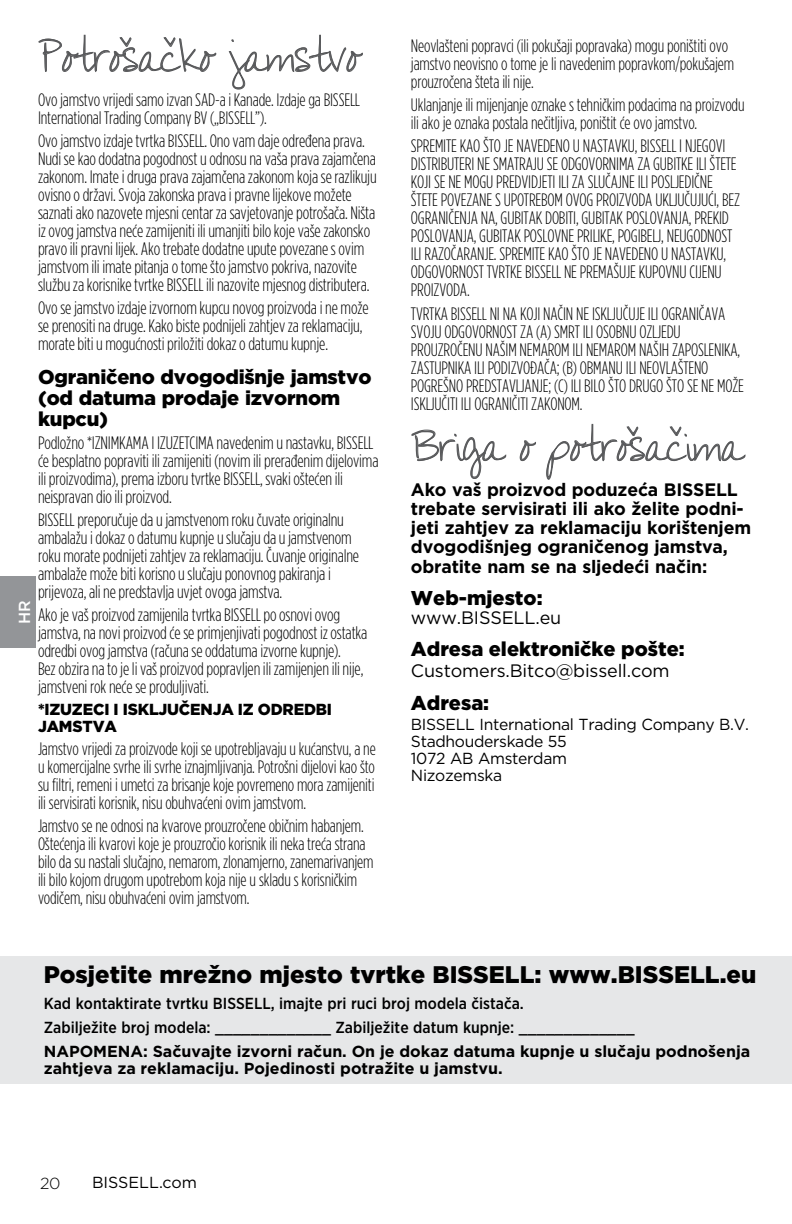
<style>
.page{position:relative;width:792px;height:1224px;background:#fff}
.page>*{position:absolute;margin:0;border:0;box-sizing:border-box;transform-origin:0 0}
.t1{font:46px "You Wont Bring Me Down";letter-spacing:-.02em;color:#58595b}
.t2{font:900 24px "Gotham";color:#000}
.t3{font:900 20px/21px "Gotham";letter-spacing:-.01em;color:#000}
.t4{font:300 18px/18px "Gotham Condensed";letter-spacing:-.01em;color:#000}
.t5{font:700 18px/19.2px "Gotham";letter-spacing:-.01em;color:#000}
.t6{font:18px "Gotham";letter-spacing:-.01em;color:#000}
.t7{font:500 16px/24.2px "Gotham Narrow";color:#000}
.t8{font:700 16px/17px "Gotham";color:#000}
.t9{font:16px/17px "Gotham";letter-spacing:-.02em;color:#000}
.t10{font:900 16px/17px "Gotham";letter-spacing:-.01em;color:#000}
.t11{font:16px "Gotham";color:#000}
.t12{font:500 16px "Gotham";color:#fff}
.t13{font:300 16px "Gotham";color:#000}
</style>
<div class="page">
<div style="left:0;top:576px;width:36px;height:72px;background:#939598"></div>
<svg style="left:38px;top:34px;width:179px;height:38px"></svg>
<svg style="left:228px;top:34px;width:135px;height:56px"></svg>
<svg style="left:411px;top:429px;width:96px;height:50px"></svg>
<svg style="left:519px;top:440px;width:17px;height:22px"></svg>
<svg style="left:546px;top:423px;width:200px;height:57px"></svg>
<div style="left:0;top:956px;width:792px;height:128px;background:#e6e7e8"></div>
<h1 class="t1" style="left:38px;top:29px;width:324px">Potrošačko jamstvo</h1>
<p class="t4" style="left:38px;top:91px;width:324px">Ovo jamstvo vrijedi samo izvan SAD-a i Kanade. Izdaje ga BISSELL<br>International Trading Company BV („BISSELL”).</p>
<p class="t4" style="left:38px;top:132px;width:340px">Ovo jamstvo izdaje tvrtka BISSELL. Ono vam daje određena prava.<br>Nudi se kao dodatna pogodnost u odnosu na vaša prava zajamčena zakonom. Imate i druga prava zajamčena zakonom koja se razlikuju ovisno o državi. Svoja zakonska prava i pravne lijekove možete saznati ako nazovete mjesni centar za savjetovanje potrošača. Ništa iz ovog jamstva neće zamijeniti ili umanjiti bilo koje vaše zakonsko pravo ili pravni lijek. Ako trebate dodatne upute povezane s ovim jamstvom ili imate pitanja o tome što jamstvo pokriva, nazovite službu za korisnike tvrtke BISSELL ili nazovite mjesnog distributera.</p>
<p class="t4" style="left:38px;top:299px;width:332px">Ovo se jamstvo izdaje izvornom kupcu novog proizvoda i ne može se prenositi na druge. Kako biste podnijeli zahtjev za reklamaciju, morate biti u mogućnosti priložiti dokaz o datumu kupnje.</p>
<p class="t3" style="left:38px;top:366px;width:335px">Ograničeno dvogodišnje jamstvo (od datuma prodaje izvornom kupcu)</p>
<p class="t4" style="left:38px;top:433px;width:342px">Podložno *IZNIMKAMA I IZUZETCIMA navedenim u nastavku, BISSELL će besplatno popraviti ili zamijeniti (novim ili prerađenim dijelovima ili proizvodima), prema izboru tvrtke BISSELL, svaki oštećen ili neispravan dio ili proizvod.</p>
<p class="t4" style="left:38px;top:510px;width:323px">BISSELL preporučuje da u jamstvenom roku čuvate originalnu ambalažu i dokaz o datumu kupnje u slučaju da u jamstvenom roku morate podnijeti zahtjev za reklamaciju. Čuvanje originalne ambalaže može biti korisno u slučaju ponovnog pakiranja i prijevoza, ali ne predstavlja uvjet ovoga jamstva.</p>
<p class="t4" style="left:38px;top:605px;width:331px">Ako je vaš proizvod zamijenila tvrtka BISSELL po osnovi ovog jamstva, na novi proizvod će se primjenjivati pogodnost iz ostatka odredbi ovog jamstva (računa se oddatuma izvorne kupnje).<br>Bez obzira na to je li vaš proizvod popravljen ili zamijenjen ili nije, jamstveni rok neće se produljivati.</p>
<p class="t10" style="left:38px;top:701px;width:296px">*IZUZECI I ISKLJUČENJA IZ ODREDBI<br>JAMSTVA</p>
<p class="t4" style="left:38px;top:740px;width:339px;text-align:justify">Jamstvo vrijedi za proizvode koji se upotrebljavaju u kućanstvu, a ne u komercijalne svrhe ili svrhe iznajmljivanja. Potrošni dijelovi kao što su filtri, remeni i umetci za brisanje koje povremeno mora zamijeniti ili servisirati korisnik, nisu obuhvaćeni ovim jamstvom.</p>
<p class="t4" style="left:38px;top:817px;width:337px">Jamstvo se ne odnosi na kvarove prouzročene običnim habanjem.<br>Oštećenja ili kvarovi koje je prouzročio korisnik ili neka treća strana bilo da su nastali slučajno, nemarom, zlonamjerno, zanemarivanjem ili bilo kojom drugom upotrebom koja nije u skladu s korisničkim vodičem, nisu obuhvaćeni ovim jamstvom.</p>
<p class="t12" style="left:14px;top:624px;width:25px;rotate:-90deg">HR</p>
<p class="t4" style="left:411px;top:37px;width:325px">Neovlašteni popravci (ili pokušaji popravaka) mogu poništiti ovo jamstvo neovisno o tome je li navedenim popravkom/pokušajem prouzročena šteta ili nije.</p>
<p class="t4" style="left:411px;top:96px;width:335px">Uklanjanje ili mijenjanje oznake s tehničkim podacima na proizvodu ili ako je oznaka postala nečitljiva, poništit će ovo jamstvo.</p>
<p class="t4" style="left:411px;top:137px;width:331px">SPREMITE KAO ŠTO JE NAVEDENO U NASTAVKU, BISSELL I NJEGOVI DISTRIBUTERI NE SMATRAJU SE ODGOVORNIMA ZA GUBITKE ILI ŠTETE KOJI SE NE MOGU PREDVIDJETI ILI ZA SLUČAJNE ILI POSLJEDIČNE ŠTETE POVEZANE S UPOTREBOM OVOG PROIZVODA UKLJUČUJUĆI, BEZ OGRANIČENJA NA, GUBITAK DOBITI, GUBITAK POSLOVANJA, PREKID POSLOVANJA, GUBITAK POSLOVNE PRILIKE, POGIBELJ, NEUGODNOST ILI RAZOČARANJE. SPREMITE KAO ŠTO JE NAVEDENO U NASTAVKU, ODGOVORNOST TVRTKE BISSELL NE PREMAŠUJE KUPOVNU CIJENU PROIZVODA.</p>
<p class="t4" style="left:411px;top:304px;width:334px">TVRTKA BISSELL NI NA KOJI NAČIN NE ISKLJUČUJE ILI OGRANIČAVA SVOJU ODGOVORNOST ZA (A) SMRT ILI OSOBNU OZLJEDU PROUZROČENU NAŠIM NEMAROM ILI NEMAROM NAŠIH ZAPOSLENIKA, ZASTUPNIKA ILI PODIZVOĐAČA; (B) OBMANU ILI NEOVLAŠTENO POGREŠNO PREDSTAVLJANJE; (C) ILI BILO ŠTO DRUGO ŠTO SE NE MOŽE ISKLJUČITI ILI OGRANIČITI ZAKONOM.</p>
<h1 class="t1" style="left:411px;top:418px;width:334px">Briga o potrošačima</h1>
<p class="t5" style="left:411px;top:480px;width:342px">Ako vaš proizvod poduzeća BISSELL trebate servisirati ili ako želite podni&shy;jeti zahtjev za reklamaciju korištenjem dvogodišnjeg ograničenog jamstva, obratite nam se na sljedeći način:</p>
<p class="t3" style="left:411px;top:587px;width:133px">Web-mjesto:</p>
<p class="t6" style="left:411px;top:606px;width:152px">www.BISSELL.eu</p>
<p class="t3" style="left:411px;top:639px;width:275px">Adresa elektroničke pošte:</p>
<p class="t6" style="left:411px;top:660px;width:260px">Customers.Bitco@bissell.com</p>
<p class="t3" style="left:411px;top:692px;width:80px">Adresa:</p>
<p class="t9" style="left:411px;top:716px;width:340px">BISSELL International Trading Company B.V.<br>Stadhouderskade 55<br>1072 AB Amsterdam<br>Nizozemska</p>
<h2 class="t2" style="left:44px;top:958px;width:714px">Posjetite mrežno mjesto tvrtke BISSELL: www.BISSELL.eu</h2>
<p class="t7" style="left:44px;top:991px;width:592px">Kad kontaktirate tvrtku BISSELL, imajte pri ruci broj modela čistača.<br>Zabilježite broj modela: _____________ Zabilježite datum kupnje: _____________</p>
<p class="t8" style="left:44px;top:1043px;width:708px">NAPOMENA: Sačuvajte izvorni račun. On je dokaz datuma kupnje u slučaju podnošenja zahtjeva za reklamaciju. Pojedinosti potražite u jamstvu.</p>
<p class="t13" style="left:40px;top:1173px;width:22px">20</p>
<p class="t11" style="left:92px;top:1172px;width:107px">BISSELL.com</p>
</div>
